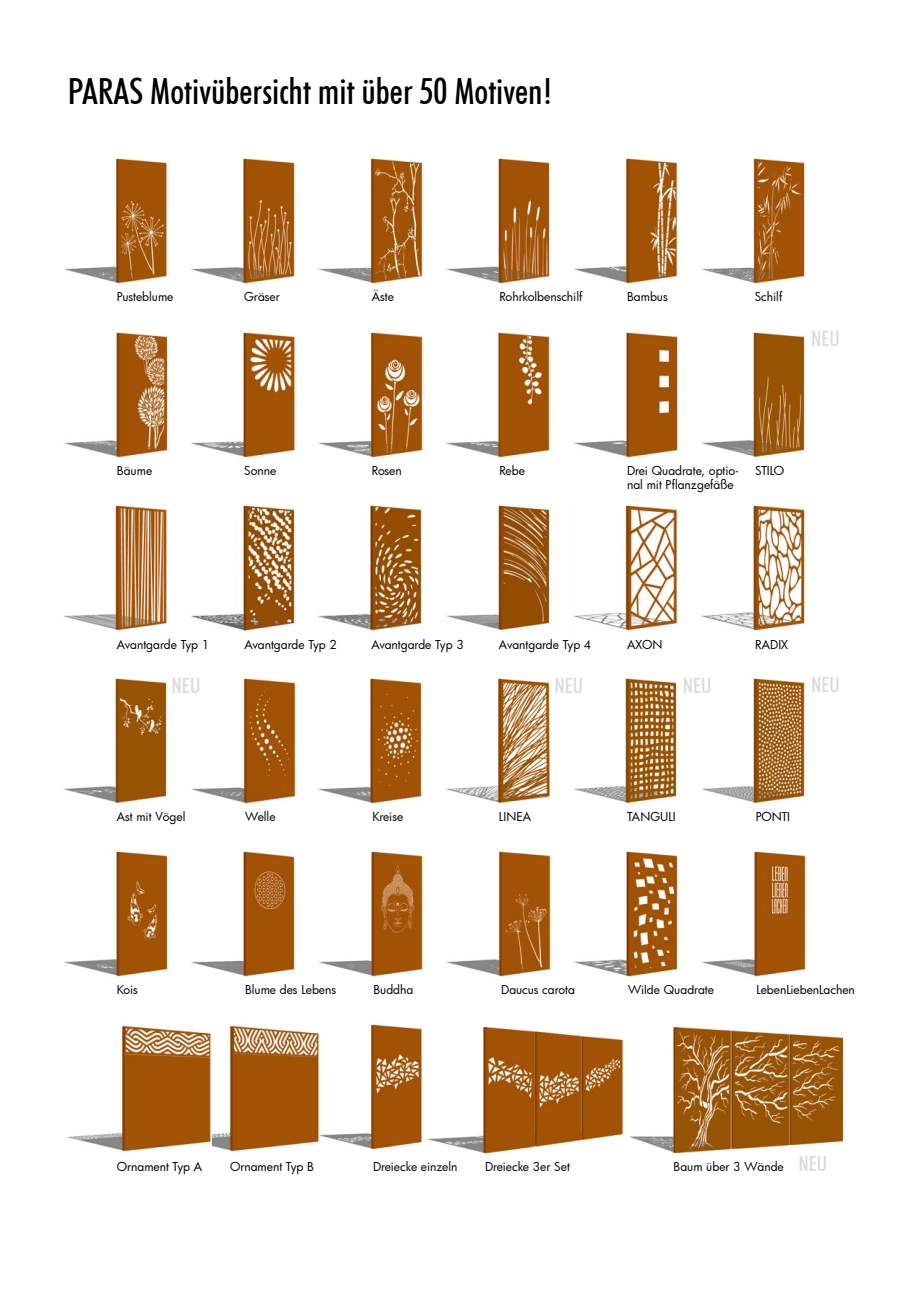
<style>
.page{position:relative;width:919px;height:1289px;background:#fff}
.page>*{position:absolute;margin:0;border:0;box-sizing:border-box;transform-origin:0 0}
.t1{font:500 condensed 36px "Futura BT";color:#000}
.t2{font:500 condensed 21px "Futura BT";color:#dadada}
.t3{font:12px/14.4px "Futura";color:#000}
.s1{font-family:"Futura BT";font-weight:500;font-stretch:condensed;font-size:21px;color:#dadada}
</style>
<div class="page">
<img style="left:212px;top:1025px;width:107px;height:127px">
<img style="left:67px;top:1025px;width:145px;height:127px">
<img style="left:63px;top:677px;width:104px;height:127px">
<img style="left:191px;top:678px;width:105px;height:127px">
<img style="left:318px;top:677px;width:105px;height:127px">
<img style="left:446px;top:678px;width:105px;height:126px">
<img style="left:574px;top:677px;width:104px;height:127px">
<img style="left:701px;top:678px;width:104px;height:126px">
<img style="left:64px;top:851px;width:105px;height:126px">
<img style="left:191px;top:850px;width:104px;height:127px">
<img style="left:319px;top:851px;width:105px;height:126px">
<img style="left:427px;top:1027px;width:195px;height:125px">
<img style="left:319px;top:1023px;width:104px;height:127px">
<img style="left:318px;top:157px;width:105px;height:127px">
<img style="left:701px;top:158px;width:105px;height:126px">
<img style="left:64px;top:157px;width:104px;height:127px">
<img style="left:446px;top:157px;width:104px;height:127px">
<img style="left:573px;top:158px;width:105px;height:126px">
<img style="left:64px;top:331px;width:104px;height:127px">
<img style="left:318px;top:332px;width:105px;height:126px">
<img style="left:190px;top:158px;width:105px;height:126px">
<img style="left:446px;top:332px;width:233px;height:126px">
<img style="left:190px;top:332px;width:106px;height:126px">
<img style="left:63px;top:505px;width:233px;height:127px">
<img style="left:318px;top:504px;width:104px;height:127px">
<img style="left:446px;top:504px;width:105px;height:127px">
<img style="left:702px;top:331px;width:103px;height:128px">
<img style="left:701px;top:504px;width:105px;height:127px">
<img style="left:573px;top:504px;width:105px;height:127px">
<img style="left:446px;top:851px;width:105px;height:127px">
<img style="left:574px;top:851px;width:105px;height:126px">
<img style="left:702px;top:851px;width:105px;height:126px">
<img style="left:629px;top:1027px;width:213px;height:124px">
<h1 class="t1" style="left:68px;top:69px;width:486px">PARAS Motivübersicht mit über 50 Motiven!</h1>
<p class="t3" style="left:117px;top:289px;width:58px">Pusteblume</p>
<p class="t3" style="left:117px;top:463px;width:37px">Bäume</p>
<p class="t3" style="left:244px;top:289px;width:37px">Gräser</p>
<p class="t3" style="left:372px;top:289px;width:24px">Äste</p>
<p class="t3" style="left:499px;top:289px;width:84px">Rohrkolbenschilf</p>
<p class="t3" style="left:627px;top:289px;width:42px">Bambus</p>
<p class="t3" style="left:754px;top:289px;width:29px">Schilf</p>
<h2 class="t2" style="left:811px;top:325px;width:30px">NEU</h2>
<p class="t3" style="left:499px;top:463px;width:27px">Rebe</p>
<p class="t3" style="left:244px;top:463px;width:34px">Sonne</p>
<p class="t3" style="left:627px;top:463px;width:113px">Drei Quadrate, optio&shy;nal mit Pflanzgefäße</p>
<p class="t3" style="left:372px;top:463px;width:32px">Rosen</p>
<p class="t3" style="left:755px;top:463px;width:30px">STILO</p>
<p class="t3" style="left:117px;top:636px;width:94px">Avantgarde Typ 1</p>
<p class="t3" style="left:244px;top:636px;width:94px">Avantgarde Typ 2</p>
<p class="t3" style="left:755px;top:636px;width:34px">RADIX</p>
<p class="t3" style="left:371px;top:636px;width:94px">Avantgarde Typ 3</p>
<p class="t3" style="left:627px;top:636px;width:37px">AXON</p>
<p class="t3" style="left:499px;top:636px;width:94px">Avantgarde Typ 4</p>
<h2 class="t2" style="left:171px;top:672px;width:30px">NEU</h2>
<h2 class="t2" style="left:554px;top:672px;width:30px">NEU</h2>
<h2 class="t2" style="left:682px;top:672px;width:30px">NEU</h2>
<h2 class="t2" style="left:811px;top:671px;width:30px">NEU</h2>
<p class="t3" style="left:117px;top:809px;width:70px">Ast mit Vögel</p>
<p class="t3" style="left:245px;top:809px;width:32px">Welle</p>
<p class="t3" style="left:372px;top:809px;width:32px">Kreise</p>
<p class="t3" style="left:499px;top:809px;width:34px">LINEA</p>
<p class="t3" style="left:627px;top:809px;width:50px">TANGULI</p>
<p class="t3" style="left:755px;top:809px;width:36px">PONTI</p>
<p class="t3" style="left:117px;top:982px;width:23px">Kois</p>
<p class="t3" style="left:245px;top:982px;width:93px">Blume des Lebens</p>
<p class="t3" style="left:373px;top:982px;width:42px">Buddha</p>
<p class="t3" style="left:501px;top:982px;width:75px">Daucus carota</p>
<p class="t3" style="left:628px;top:982px;width:87px">Wilde Quadrate</p>
<p class="t3" style="left:756px;top:982px;width:100px">LebenLiebenLachen</p>
<p class="t3" style="left:117px;top:1158px;width:87px">Ornament Typ A</p>
<p class="t3" style="left:230px;top:1158px;width:85px">Ornament Typ B</p>
<p class="t3" style="left:373px;top:1158px;width:86px">Dreiecke einzeln</p>
<p class="t3" style="left:485px;top:1159px;width:86px">Dreiecke 3er Set</p>
<p class="t3" style="left:673px;top:1159px;width:155px">Baum über 3 Wände <span class="s1">NEU</span></p>
</div>
